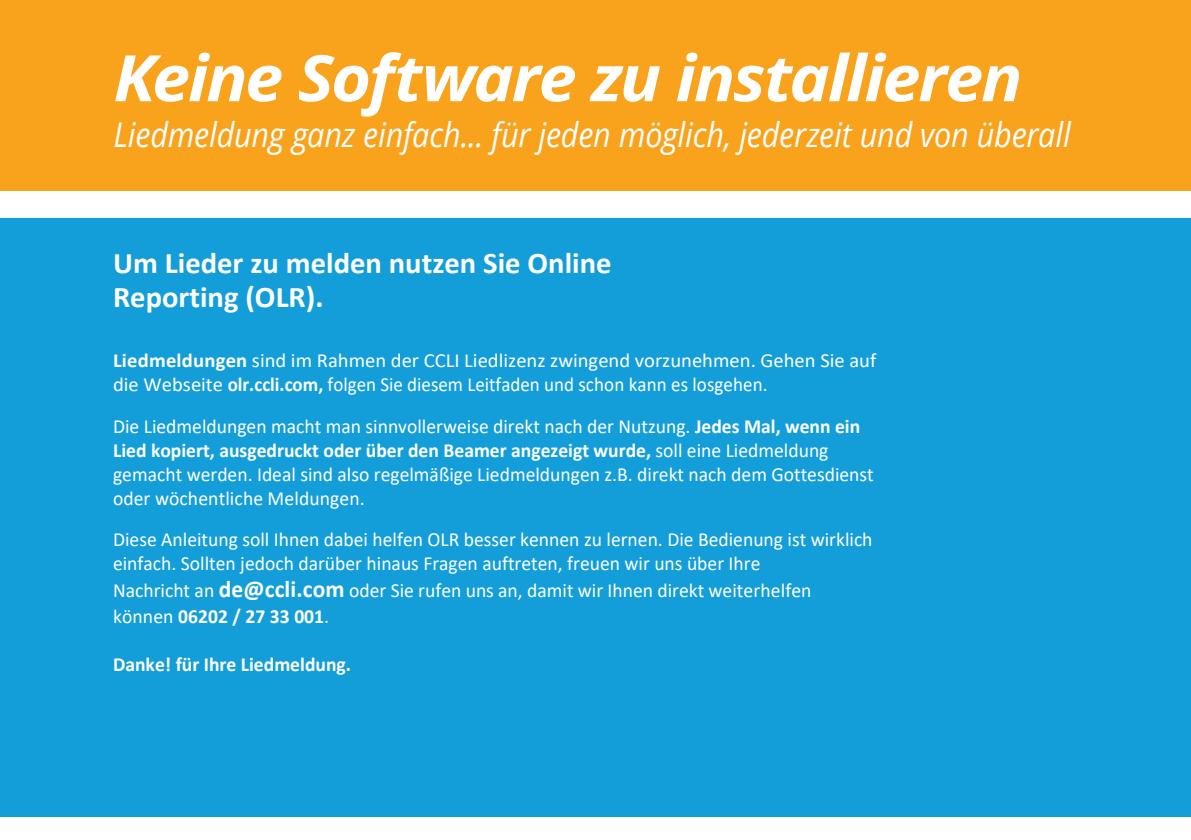
<style>
.page{position:relative;width:1191px;height:840px;background:#fff}
.page>*{position:absolute;margin:0;border:0;box-sizing:border-box;transform-origin:0 0}
.bold_title{font:italic 700 64px "Open Sans";letter-spacing:-.03em;color:#fff;scale:1.07 1}
.italic_sub-title{font:italic 34px "Open Sans";letter-spacing:-.005em;color:#fff;scale:.9 1}
.body{font:700 30px/34px "Calibri";color:#fff}
.body-2{font:20px/24px "Calibri";color:#fff}
.body-3{font:700 20px "Calibri";color:#fff}
.s1{font-weight:700}
.s2{font-weight:700;font-size:24px}
</style>
<div class="page">
<div style="left:0;top:0;width:1191px;height:190px;background:#f9a21c"></div>
<div style="left:0;top:218px;width:1191px;height:598px;background:#149ed9"></div>
<p class="bold_title" style="left:113px;top:33px;width:851px">Keine Software zu installieren</p>
<p class="italic_sub-title" style="left:113px;top:111px;width:1065px">Liedmeldung ganz einfach... für jeden möglich, jederzeit und von überall</p>
<p class="body" style="left:113px;top:245px;width:500px">Um Lieder zu melden nutzen Sie Online<br>Reporting (OLR).</p>
<p class="body-2" style="left:113px;top:348px;width:765px"><span class="s1">Liedmeldungen</span> sind im Rahmen der CCLI Liedlizenz zwingend vorzunehmen. Gehen Sie auf die Webseite <span class="s1">olr.ccli.com,</span> folgen Sie diesem Leitfaden und schon kann es losgehen.</p>
<p class="body-2" style="left:113px;top:413px;width:762px">Die Liedmeldungen macht man sinnvollerweise direkt nach der Nutzung. <span class="s1">Jedes Mal, wenn ein Lied kopiert, ausgedruckt oder über den Beamer angezeigt wurde,</span> soll eine Liedmeldung gemacht werden. Ideal sind also regelmäßige Liedmeldungen z.B. direkt nach dem Gottesdienst oder wöchentliche Meldungen.</p>
<p class="body-2" style="left:113px;top:526px;width:761px">Diese Anleitung soll Ihnen dabei helfen OLR besser kennen zu lernen. Die Bedienung ist wirklich einfach. Sollten jedoch darüber hinaus Fragen auftreten, freuen wir uns über Ihre</p>
<p class="body-2" style="left:113px;top:576px;width:700px;line-height:25.8px">Nachricht an <span class="s2">de@ccli.com</span> oder Sie rufen uns an, damit wir Ihnen direkt weiterhelfen können <span class="s1">06202 / 27 33 001</span>.</p>
<p class="body-3" style="left:113px;top:649px;width:239px">Danke! für Ihre Liedmeldung.</p>
</div>
